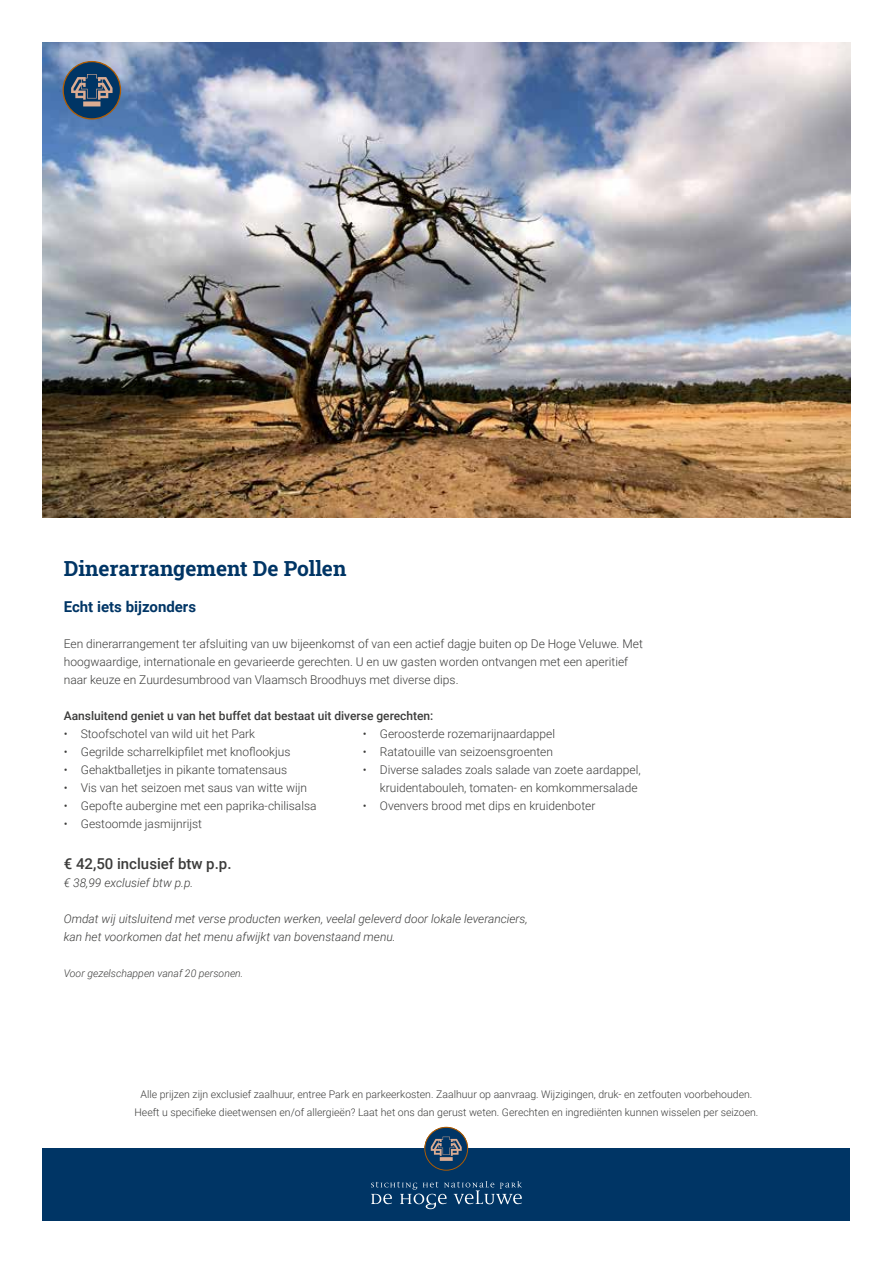
<style>
.page{position:relative;width:893px;height:1263px;background:#fff}
.page>*{position:absolute;margin:0;border:0;box-sizing:border-box;transform-origin:0 0}
.t1{font:21px "Roboto Slab";color:#003565}
.t2{font:500 15px "Roboto";color:#3c3c3b}
.t3{font:700 15px "Roboto";color:#003565}
.t4{font:300 12px/18px "Roboto";color:#3c3c3b}
.t5{font:italic 300 12px/18px "Roboto";color:#3c3c3b}
.t6{font:500 12px "Roboto";color:#3c3c3b}
.t7{font:300 10.5px/18px "Roboto";color:#3c3c3b;text-align:center}
.t8{font:italic 300 10.5px "Roboto";color:#3c3c3b}
</style>
<div class="page">
<img style="left:43px;top:43px;width:807px;height:475px">
<svg style="left:63px;top:61px;width:58px;height:59px;background:#435c77"></svg>
<div style="left:43px;top:1149px;width:807px;height:72px;background:#003565"></div>
<svg style="left:371px;top:1181px;width:151px;height:28px"></svg>
<svg style="left:424px;top:1127px;width:44px;height:44px"></svg>
<h1 class="t1" style="left:64px;top:554px;width:284px">Dinerarrangement De Pollen</h1>
<p class="t3" style="left:64px;top:596px;width:134px">Echt iets bijzonders</p>
<p class="t4" style="left:64px;top:634px;width:581px">Een dinerarrangement ter afsluiting van uw bijeenkomst of van een actief dagje buiten op De Hoge Veluwe. Met hoogwaardige, internationale en gevarieerde gerechten. U en uw gasten worden ontvangen met een aperitief naar keuze en Zuurdesumbrood van Vlaamsch Broodhuys met diverse dips.</p>
<p class="t6" style="left:64px;top:707px;width:371px">Aansluitend geniet u van het buffet dat bestaat uit diverse gerechten:</p>
<p class="t4" style="left:64px;top:724px;width:193px">• Stoofschotel van wild uit het Park</p>
<p class="t4" style="left:64px;top:742px;width:228px">• Gegrilde scharrelkipfilet met knoflookjus</p>
<p class="t4" style="left:64px;top:760px;width:225px">• Gehaktballetjes in pikante tomatensaus</p>
<p class="t4" style="left:64px;top:778px;width:245px">• Vis van het seizoen met saus van witte wijn</p>
<p class="t4" style="left:64px;top:796px;width:254px">• Gepofte aubergine met een paprika-chilisalsa</p>
<p class="t4" style="left:64px;top:814px;width:140px">• Gestoomde jasmijnrijst</p>
<p class="t4" style="left:363px;top:724px;width:194px">• Geroosterde rozemarijnaardappel</p>
<p class="t4" style="left:363px;top:742px;width:192px">• Ratatouille van seizoensgroenten</p>
<p class="t4" style="left:363px;top:760px;width:279px;text-align:right">• Diverse salades zoals salade van zoete aardappel, kruidentabouleh, tomaten- en komkommersalade</p>
<p class="t4" style="left:363px;top:796px;width:234px">• Ovenvers brood met dips en kruidenboter</p>
<p class="t2" style="left:64px;top:853px;width:169px">€ 42,50 inclusief btw p.p.</p>
<p class="t5" style="left:64px;top:873px;width:131px">€ 38,99 exclusief btw p.p.</p>
<p class="t5" style="left:64px;top:909px;width:466px">Omdat wij uitsluitend met verse producten werken, veelal geleverd door lokale leveranciers, kan het voorkomen dat het menu afwijkt van bovenstaand menu.</p>
<p class="t8" style="left:64px;top:965px;width:181px">Voor gezelschappen vanaf 20 personen.</p>
<p class="t7" style="left:135px;top:1085px;width:625px">Alle prijzen zijn exclusief zaalhuur, entree Park en parkeerkosten. Zaalhuur op aanvraag. Wijzigingen, druk- en zetfouten voorbehouden.<br>Heeft u specifieke dieetwensen en/of allergieën? Laat het ons dan gerust weten. Gerechten en ingrediënten kunnen wisselen per seizoen.</p>
</div>
